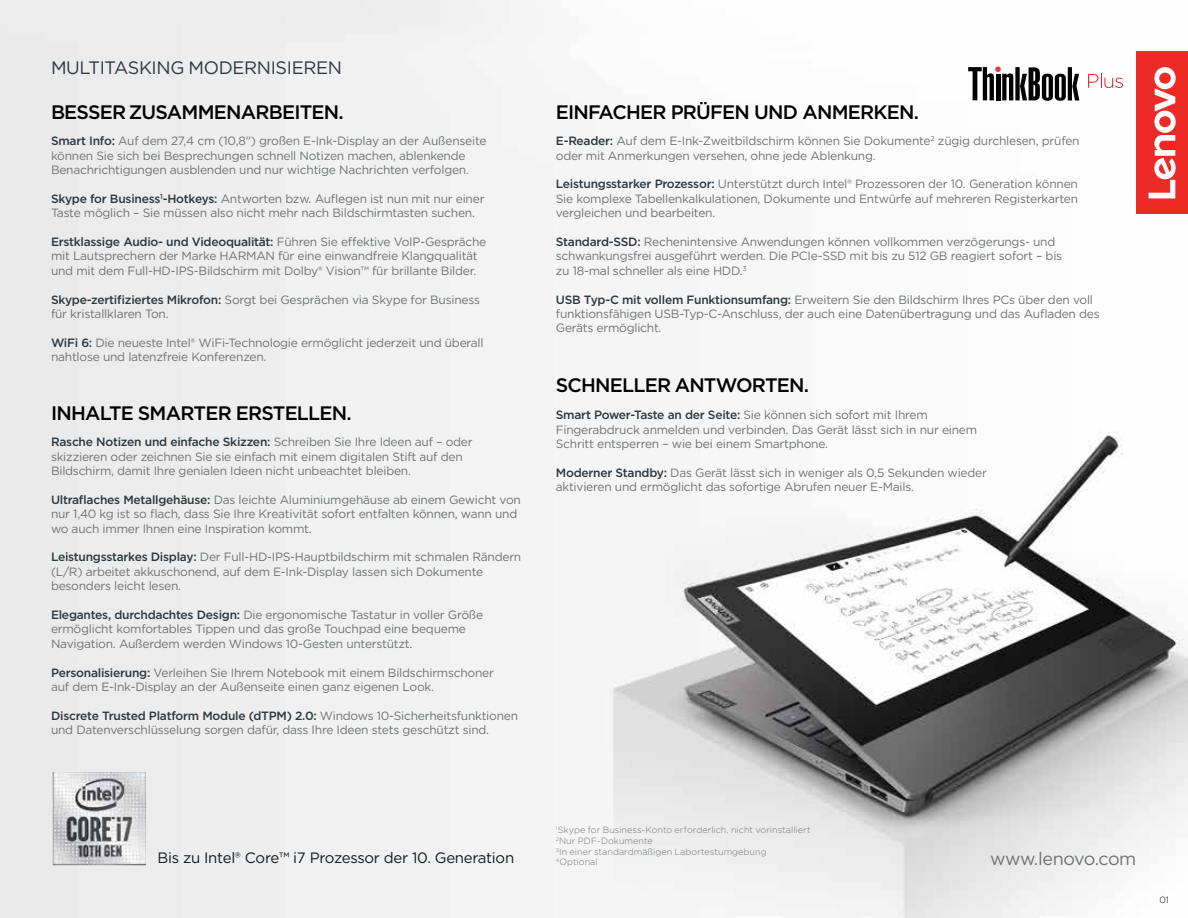
<style>
.page{position:relative;width:1188px;height:918px;background:#fff}
.page>*{position:absolute;margin:0;border:0;box-sizing:border-box;transform-origin:0 0}
.t1{font:500 19.5px "Gotham";letter-spacing:-.04em;color:#000}
.t2{font:18px "Gotham";letter-spacing:-.02em;color:#2b3840}
.t3{font:18px "Gotham";letter-spacing:-.03em;color:#707372}
.t4{font:15px "Gotham";letter-spacing:-.02em;color:#121b21}
.t5{font:12px/14.4px "Gotham";letter-spacing:-.02em;color:#707372}
.t6{font:300 9px/10.8px "Gotham";letter-spacing:.005em;color:#707372}
.t7{font:300 9px "Gotham";color:#000}
.s1{font-weight:500;color:#2b3840}
</style>
<div class="page">
<img style="left:0;top:0;width:1188px;height:918px">
<img style="left:53px;top:772px;width:93px;height:93px">
<div style="left:1136px;top:52px;width:52px;height:162px;background:#ee2a26"></div>
<svg style="left:1149px;top:67px;width:27px;height:131px"></svg>
<svg style="left:968px;top:67px;width:111px;height:34px"></svg>
<svg style="left:1088px;top:73px;width:35px;height:15px"></svg>
<h2 class="t2" style="left:51px;top:57px;width:292px">MULTITASKING MODERNISIEREN</h2>
<h1 class="t1" style="left:51px;top:100px;width:294px">BESSER ZUSAMMENARBEITEN.</h1>
<p class="t5" style="left:51px;top:134px;width:437px"><span class="s1">Smart Info:</span> Auf dem 27,4 cm (10,8") großen E-Ink-Display an der Außenseite können Sie sich bei Besprechungen schnell Notizen machen, ablenkende<br>Benachrichtigungen ausblenden und nur wichtige Nachrichten verfolgen.</p>
<p class="t5" style="left:51px;top:191px;width:435px"><span class="s1">Skype for Business</span><sup>1</sup><span class="s1">-Hotkeys:</span> Antworten bzw. Auflegen ist nun mit nur einer<br>Taste möglich – Sie müssen also nicht mehr nach Bildschirmtasten suchen.</p>
<p class="t5" style="left:51px;top:234px;width:437px"><span class="s1">Erstklassige Audio- und Videoqualität:</span> Führen Sie effektive VoIP-Gespräche mit Lautsprechern der Marke HARMAN für eine einwandfreie Klangqualität und mit dem Full-HD-IPS-Bildschirm mit Dolby® Vision™ für brillante Bilder.</p>
<p class="t5" style="left:51px;top:292px;width:431px"><span class="s1">Skype-zertifiziertes Mikrofon:</span> Sorgt bei Gesprächen via Skype for Business für kristallklaren Ton.</p>
<p class="t5" style="left:51px;top:335px;width:434px"><span class="s1">WiFi 6:</span> Die neueste Intel® WiFi-Technologie ermöglicht jederzeit und überall nahtlose und latenzfreie Konferenzen.</p>
<h1 class="t1" style="left:51px;top:401px;width:302px">INHALTE SMARTER ERSTELLEN.</h1>
<p class="t5" style="left:51px;top:434px;width:423px"><span class="s1">Rasche Notizen und einfache Skizzen:</span> Schreiben Sie Ihre Ideen auf – oder skizzieren oder zeichnen Sie sie einfach mit einem digitalen Stift auf den<br>Bildschirm, damit Ihre genialen Ideen nicht unbeachtet bleiben.</p>
<p class="t5" style="left:51px;top:492px;width:471px"><span class="s1">Ultraflaches Metallgehäuse:</span> Das leichte Aluminiumgehäuse ab einem Gewicht von nur 1,40 kg ist so flach, dass Sie Ihre Kreativität sofort entfalten können, wann und wo auch immer Ihnen eine Inspiration kommt.</p>
<p class="t5" style="left:51px;top:550px;width:472px"><span class="s1">Leistungsstarkes Display:</span> Der Full-HD-IPS-Hauptbildschirm mit schmalen Rändern (L/R) arbeitet akkuschonend, auf dem E-Ink-Display lassen sich Dokumente besonders leicht lesen.</p>
<p class="t5" style="left:51px;top:607px;width:434px"><span class="s1">Elegantes, durchdachtes Design:</span> Die ergonomische Tastatur in voller Größe ermöglicht komfortables Tippen und das große Touchpad eine bequeme<br>Navigation. Außerdem werden Windows 10-Gesten unterstützt.</p>
<p class="t5" style="left:51px;top:665px;width:445px"><span class="s1">Personalisierung:</span> Verleihen Sie Ihrem Notebook mit einem Bildschirmschoner auf dem E-Ink-Display an der Außenseite einen ganz eigenen Look.</p>
<p class="t5" style="left:51px;top:708px;width:469px"><span class="s1">Discrete Trusted Platform Module (dTPM) 2.0:</span> Windows 10-Sicherheitsfunktionen und Datenverschlüsselung sorgen dafür, dass Ihre Ideen stets geschützt sind.</p>
<h1 class="t1" style="left:556px;top:100px;width:365px">EINFACHER PRÜFEN UND ANMERKEN.</h1>
<p class="t5" style="left:556px;top:134px;width:525px"><span class="s1">E-Reader:</span> Auf dem E-Ink-Zweitbildschirm können Sie Dokumente<sup>2</sup> zügig durchlesen, prüfen oder mit Anmerkungen versehen, ohne jede Ablenkung.</p>
<p class="t5" style="left:556px;top:177px;width:524px;text-align:justify"><span class="s1">Leistungsstarker Prozessor:</span> Unterstützt durch Intel® Prozessoren der 10. Generation können Sie komplexe Tabellenkalkulationen, Dokumente und Entwürfe auf mehreren Registerkarten vergleichen und bearbeiten.</p>
<p class="t5" style="left:556px;top:234px;width:508px"><span class="s1">Standard-SSD:</span> Rechenintensive Anwendungen können vollkommen verzögerungs- und schwankungsfrei ausgeführt werden. Die PCIe-SSD mit bis zu 512 GB reagiert sofort – bis zu 18-mal schneller als eine HDD.<sup>3</sup></p>
<p class="t5" style="left:556px;top:292px;width:545px"><span class="s1">USB Typ-C mit vollem Funktionsumfang:</span> Erweitern Sie den Bildschirm Ihres PCs über den voll funktionsfähigen USB-Typ-C-Anschluss, der auch eine Datenübertragung und das Aufladen des<br>Geräts ermöglicht.</p>
<h1 class="t1" style="left:556px;top:373px;width:255px">SCHNELLER ANTWORTEN.</h1>
<p class="t5" style="left:556px;top:408px;width:423px"><span class="s1">Smart Power-Taste an der Seite:</span> Sie können sich sofort mit Ihrem<br>Fingerabdruck anmelden und verbinden. Das Gerät lässt sich in nur einem<br>Schritt entsperren – wie bei einem Smartphone.</p>
<p class="t5" style="left:556px;top:465px;width:433px"><span class="s1">Moderner Standby:</span> Das Gerät lässt sich in weniger als 0,5 Sekunden wieder aktivieren und ermöglicht das sofortige Abrufen neuer E-Mails.</p>
<p class="t6" style="left:556px;top:824px;width:256px"><sup>1</sup>Skype for Business-Konto erforderlich, nicht vorinstalliert<br><sup>2</sup>Nur PDF-Dokumente<br><sup>3</sup>In einer standardmäßigen Labortestumgebung</p>
<p class="t4" style="left:158px;top:848px;width:358px">Bis zu Intel® Core™ i7 Prozessor der 10. Generation</p>
<p class="t6" style="left:556px;top:857px;width:43px"><sup>4</sup>Optional</p>
<h2 class="t3" style="left:990px;top:848px;width:148px">www.lenovo.com</h2>
<p class="t7" style="left:1160px;top:894px;width:11px">01</p>
</div>
